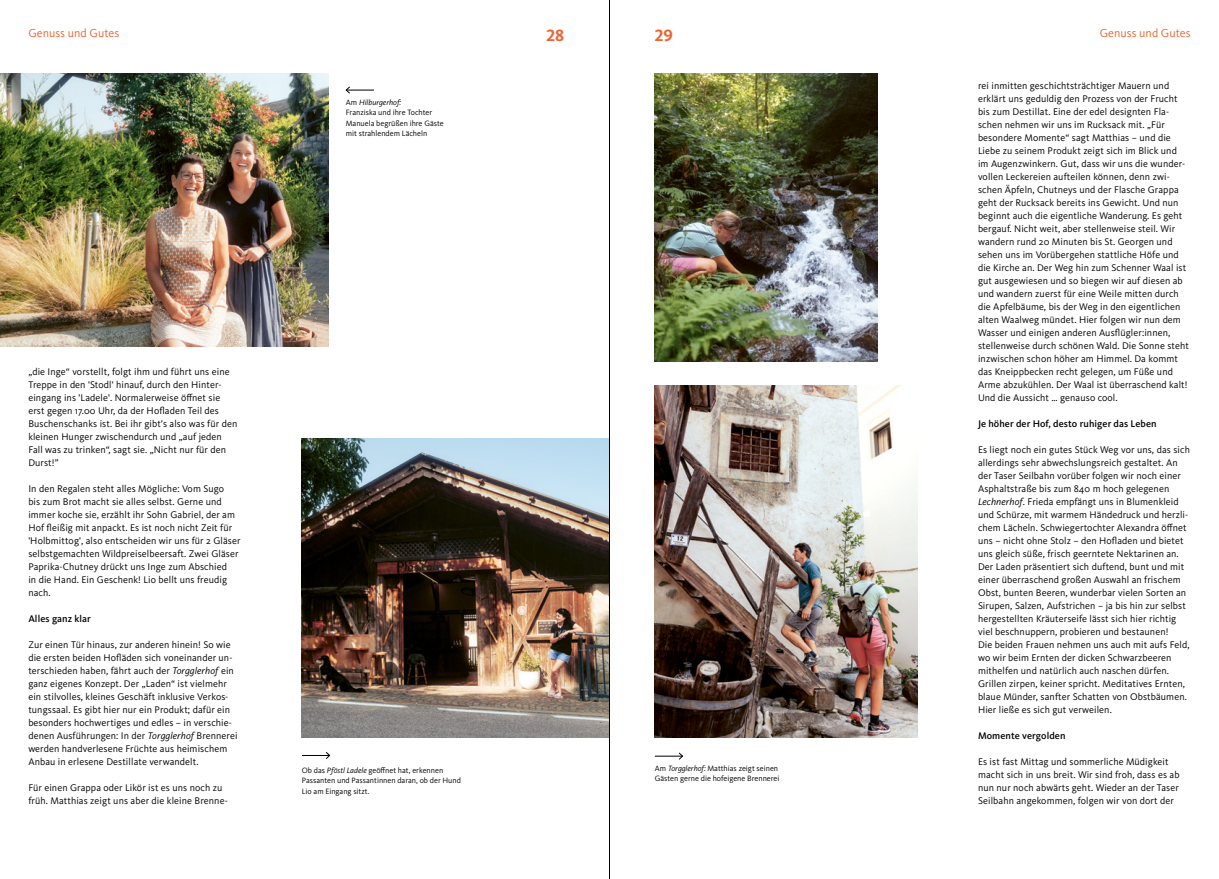
<style>
.page{position:relative;width:1219px;height:879px;background:#fff}
.page>*{position:absolute;margin:0;border:0;box-sizing:border-box;transform-origin:0 0}
.t1{font:700 17px "Kievit OT";color:#ec6533}
.t2{font:12px "Kievit OT";color:#ec6533}
.Fließtext{font:10px/13px "Kievit OT";letter-spacing:.01em;color:#000}
.Unterüberschrift_Fließtext{font:500 10px "Kievit OT";letter-spacing:.01em;color:#000}
.t3{font:8px/10.4px "Kievit OT";color:#000}
.s1{font-style:italic}
</style>
<div class="page">
<img style="left:655px;top:385px;width:262px;height:352px">
<img style="left:655px;top:74px;width:222px;height:287px">
<img style="left:302px;top:438px;width:307px;height:299px">
<img style="left:0;top:74px;width:329px;height:273px">
<svg style="left:345px;top:86px;width:29px;height:8px"></svg>
<svg style="left:302px;top:752px;width:28px;height:7px"></svg>
<svg style="left:655px;top:752px;width:28px;height:8px"></svg>
<hr style="left:609px;top:0;width:1px;height:879px;background:#000">
<p class="t2" style="left:28px;top:27px;width:92px">Genuss und Gutes</p>
<p class="t2" style="left:1100px;top:27px;width:92px">Genuss und Gutes</p>
<p class="t1" style="left:546px;top:26px;width:19px">28</p>
<p class="t1" style="left:655px;top:26px;width:20px">29</p>
<p class="t3" style="left:346px;top:97px;width:99px">Am <span class="s1">Hilburgerhof:<br></span>Franziska und ihre Tochter<br>Manuela begrüßen ihre Gäste mit strahlendem Lächeln</p>
<p class="Fließtext" style="left:28px;top:365px;width:210px">„die Inge“ vorstellt, folgt ihm und führt uns eine Treppe in den 'Stodl' hinauf, durch den Hinter&shy;eingang ins 'Ladele'. Normalerweise öffnet sie erst gegen 17.00 Uhr, da der Hofladen Teil des Buschenschanks ist. Bei ihr gibt’s also was für den kleinen Hunger zwischendurch und „auf jeden Fall was zu trinken“, sagt sie. „Nicht nur für den Durst!”</p>
<p class="Fließtext" style="left:28px;top:482px;width:214px">In den Regalen steht alles Mögliche: Vom Sugo<br>bis zum Brot macht sie alles selbst. Gerne und immer koche sie, erzählt ihr Sohn Gabriel, der am Hof fleißig mit anpackt. Es ist noch nicht Zeit für 'Holbmittog', also entscheiden wir uns für 2 Gläser selbstgemachten Wildpreiselbeersaft. Zwei Gläser Paprika-Chutney drückt uns Inge zum Abschied<br>in die Hand. Ein Geschenk! Lio bellt uns freudig nach.</p>
<p class="Unterüberschrift_Fließtext" style="left:28px;top:613px;width:64px">Alles ganz klar</p>
<p class="Fließtext" style="left:28px;top:638px;width:211px">Zur einen Tür hinaus, zur anderen hinein! So wie die ersten beiden Hofläden sich voneinander un&shy;terschieden haben, fährt auch der <span class="s1">Torgglerhof</span> ein ganz eigenes Konzept. Der „Laden“ ist vielmehr ein stilvolles, kleines Geschäft inklusive Verkos&shy;tungssaal. Es gibt hier nur ein Produkt; dafür ein besonders hochwertiges und edles – in verschie&shy;denen Ausführungen: In der <span class="s1">Torgglerhof</span> Brennerei werden handverlesene Früchte aus heimischem Anbau in erlesene Destillate verwandelt.</p>
<p class="Fließtext" style="left:28px;top:781px;width:201px">Für einen Grappa oder Likör ist es uns noch zu früh. Matthias zeigt uns aber die kleine Brenne-</p>
<p class="t3" style="left:302px;top:765px;width:161px">Ob das <span class="s1">Pföstl Ladele</span> geöffnet hat, erkennen<br>Passanten und Passantinnen daran, ob der Hund<br>Lio am Eingang sitzt.</p>
<p class="t3" style="left:655px;top:763px;width:126px">Am <span class="s1">Torgglerhof:</span> Matthias zeigt seinen<br>Gästen gerne die hofeigene Brennerei</p>
<p class="Fließtext" style="left:978px;top:79px;width:212px">rei inmitten geschichtsträchtiger Mauern und erklärt uns geduldig den Prozess von der Frucht bis zum Destillat. Eine der edel designten Fla&shy;schen nehmen wir uns im Rucksack mit. „Für besondere Momente“ sagt Matthias – und die Liebe zu seinem Produkt zeigt sich im Blick und im Augenzwinkern. Gut, dass wir uns die wunder&shy;vollen Leckereien aufteilen können, denn zwi&shy;schen Äpfeln, Chutneys und der Flasche Grappa geht der Rucksack bereits ins Gewicht. Und nun beginnt auch die eigentliche Wanderung. Es geht bergauf. Nicht weit, aber stellenweise steil. Wir wandern rund 20 Minuten bis St. Georgen und sehen uns im Vorübergehen stattliche Höfe und die Kirche an. Der Weg hin zum Schenner Waal ist gut ausgewiesen und so biegen wir auf diesen ab und wandern zuerst für eine Weile mitten durch die Apfelbäume, bis der Weg in den eigentlichen alten Waalweg mündet. Hier folgen wir nun dem Wasser und einigen anderen Ausflügler:innen, stellenweise durch schönen Wald. Die Sonne steht inzwischen schon höher am Himmel. Da kommt das Kneippbecken recht gelegen, um Füße und Arme abzukühlen. Der Waal ist überraschend kalt!<br>Und die Aussicht … genauso cool.</p>
<p class="Unterüberschrift_Fließtext" style="left:978px;top:418px;width:180px">Je höher der Hof, desto ruhiger das Leben</p>
<p class="Fließtext" style="left:978px;top:443px;width:213px">Es liegt noch ein gutes Stück Weg vor uns, das sich allerdings sehr abwechslungsreich gestaltet. An der Taser Seilbahn vorüber folgen wir noch einer Asphaltstraße bis zum 840 m hoch gelegenen <span class="s1">Lechnerhof</span>. Frieda empfängt uns in Blumenkleid und Schürze, mit warmem Händedruck und herzli&shy;chem Lächeln. Schwiegertochter Alexandra öffnet uns – nicht ohne Stolz – den Hofladen und bietet uns gleich süße, frisch geerntete Nektarinen an.<br>Der Laden präsentiert sich duftend, bunt und mit einer überraschend großen Auswahl an frischem Obst, bunten Beeren, wunderbar vielen Sorten an Sirupen, Salzen, Aufstrichen – ja bis hin zur selbst hergestellten Kräuterseife lässt sich hier richtig viel beschnuppern, probieren und bestaunen!</p>
<p class="Fließtext" style="left:978px;top:638px;width:213px">Die beiden Frauen nehmen uns auch mit aufs Feld, wo wir beim Ernten der dicken Schwarzbeeren mithelfen und natürlich auch naschen dürfen.<br>Grillen zirpen, keiner spricht. Meditatives Ernten, blaue Münder, sanfter Schatten von Obstbäumen.<br>Hier ließe es sich gut verweilen.</p>
<p class="Unterüberschrift_Fließtext" style="left:978px;top:730px;width:89px">Momente vergolden</p>
<p class="Fließtext" style="left:978px;top:755px;width:203px">Es ist fast Mittag und sommerliche Müdigkeit macht sich in uns breit. Wir sind froh, dass es ab nun nur noch abwärts geht. Wieder an der Taser Seilbahn angekommen, folgen wir von dort der</p>
</div>
